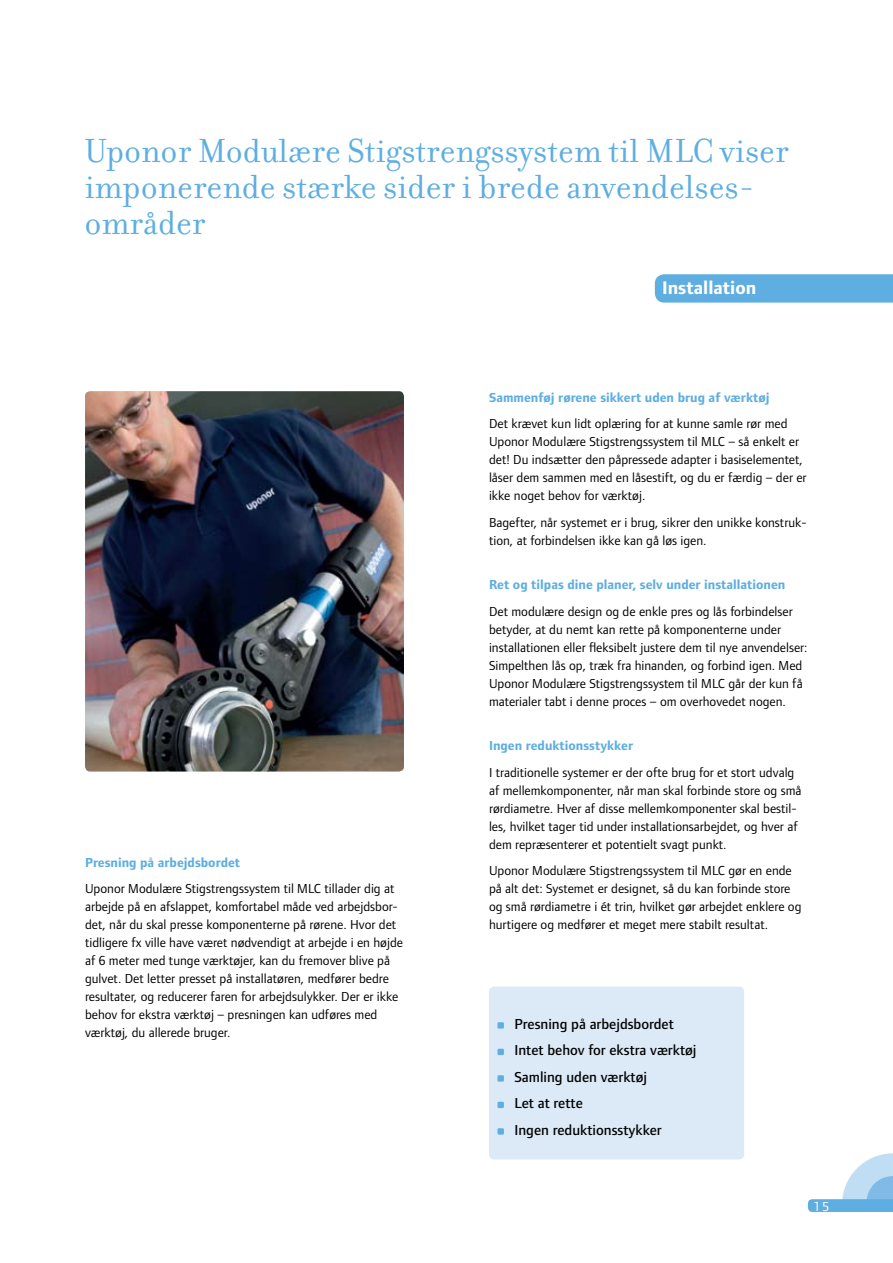
<style>
.page{position:relative;width:893px;height:1263px;background:#fff}
.page>*{position:absolute;margin:0;border:0;box-sizing:border-box;transform-origin:0 0}
.t1{font:36px/36px "Filosofia OT";color:#5eaee1}
.t2{font:700 18.9px "Foundry Form Sans";color:#fff}
.t3{font:500 15px/26.5px "Foundry Form Sans";color:#000}
.t4{font:13.5px/18px "Foundry Form Sans";color:#000}
.t5{font:700 13.5px "Foundry Form Sans";color:#5eaee1}
.t6{font:13.5px "Foundry Form Sans";color:#fff}
</style>
<div class="page">
<img style="left:85px;top:391px;width:319px;height:380px">
<div style="left:489px;top:986px;width:255px;height:173px;background:#dce9f7;border-radius:5px"></div>
<div style="left:497px;top:1022px;width:7px;height:6px;background:#5eaee1"></div>
<div style="left:497px;top:1049px;width:7px;height:6px;background:#5eaee1"></div>
<div style="left:497px;top:1075px;width:7px;height:6px;background:#5eaee1"></div>
<div style="left:497px;top:1102px;width:7px;height:6px;background:#5eaee1"></div>
<div style="left:497px;top:1128px;width:7px;height:6px;background:#5eaee1"></div>
<svg style="left:655px;top:274px;width:238px;height:29px;background:#62b0e1"></svg>
<svg style="left:808px;top:1153px;width:85px;height:59px"></svg>
<h1 class="t1" style="left:84px;top:133px;width:706px">Uponor Modulære Stigstrengssystem til MLC viser imponerende stærke sider i brede anvendelses&shy;områder</h1>
<p class="t5" style="left:85px;top:854px;width:157px">Presning på arbejdsbordet</p>
<p class="t4" style="left:85px;top:879px;width:320px">Uponor Modulære Stigstrengssystem til MLC tillader dig at arbejde på en afslappet, komfortabel måde ved arbejdsbor&shy;det, når du skal presse komponenterne på rørene. Hvor det tidligere fx ville have været nødvendigt at arbejde i en højde af 6 meter med tunge værktøjer, kan du fremover blive på gulvet. Det letter presset på installatøren, medfører bedre resultater, og reducerer faren for arbejdsulykker. Der er ikke behov for ekstra værktøj – presningen kan udføres med værktøj, du allerede bruger.</p>
<h2 class="t2" style="left:662px;top:277px;width:96px">Installation</h2>
<p class="t5" style="left:489px;top:390px;width:282px">Sammenføj rørene sikkert uden brug af værktøj</p>
<p class="t4" style="left:489px;top:415px;width:319px">Det krævet kun lidt oplæring for at kunne samle rør med Uponor Modulære Stigstrengssystem til MLC – så enkelt er det! Du indsætter den påpressede adapter i basiselementet, låser dem sammen med en låsestift, og du er færdig – der er ikke noget behov for værktøj.</p>
<p class="t4" style="left:489px;top:513px;width:319px">Bagefter, når systemet er i brug, sikrer den unikke konstruk&shy;tion, at forbindelsen ikke kan gå løs igen.</p>
<p class="t5" style="left:489px;top:577px;width:298px">Ret og tilpas dine planer, selv under installationen</p>
<p class="t4" style="left:489px;top:602px;width:320px">Det modulære design og de enkle pres og lås forbindelser betyder, at du nemt kan rette på komponenterne under installationen eller fleksibelt justere dem til nye anvendelser:<br>Simpelthen lås op, træk fra hinanden, og forbind igen. Med Uponor Modulære Stigstrengssystem til MLC går der kun få materialer tabt i denne proces – om overhovedet nogen.</p>
<p class="t5" style="left:489px;top:738px;width:146px">Ingen reduktionsstykker</p>
<p class="t4" style="left:489px;top:763px;width:314px">I traditionelle systemer er der ofte brug for et stort udvalg af mellemkomponenter, når man skal forbinde store og små rørdiametre. Hver af disse mellemkomponenter skal bestil&shy;les, hvilket tager tid under installationsarbejdet, og hver af dem repræsenterer et potentielt svagt punkt.</p>
<p class="t4" style="left:489px;top:862px;width:314px">Uponor Modulære Stigstrengssystem til MLC gør en ende på alt det: Systemet er designet, så du kan forbinde store og små rørdiametre i ét trin, hvilket gør arbejdet enklere og hurtigere og medfører et meget mere stabilt resultat.</p>
<p class="t3" style="left:514px;top:1010px;width:184px">Presning på arbejdsbordet<br>Intet behov for ekstra værktøj<br>Samling uden værktøj<br>Let at rette<br>Ingen reduktionsstykker</p>
<p class="t6" style="left:814px;top:1199px;width:17px">15</p>
</div>
